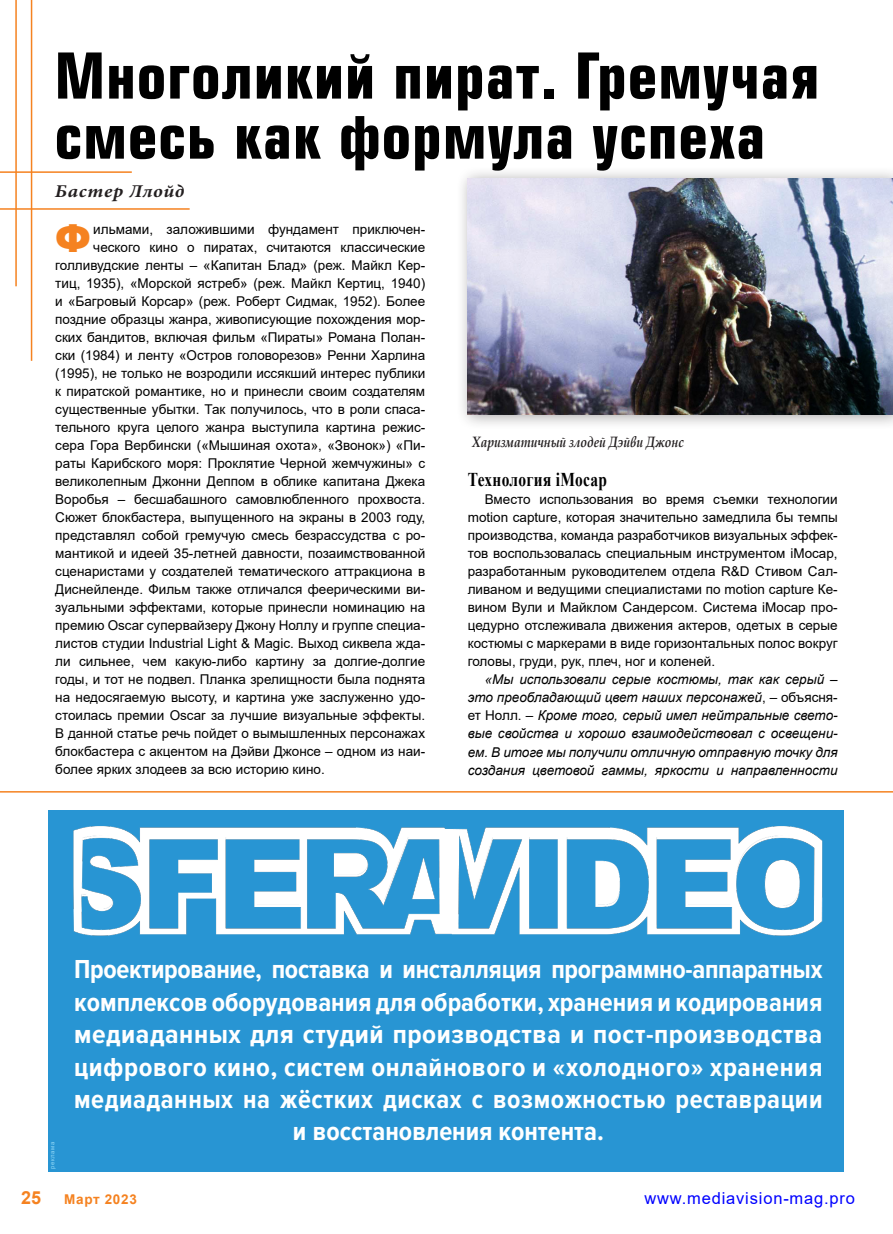
<style>
.page{position:relative;width:893px;height:1234px;background:#fff}
.page>*{position:absolute;margin:0;border:0;box-sizing:border-box;transform-origin:0 0}
.t1{font:700 61.5px/60px "Europe Cond";letter-spacing:.02em;color:#000}
.t2{font:900 38.7px "Arial";color:#f58220}
.t3{font:700 27px/32.4px "Proxima Nova Cond";letter-spacing:.02em;color:#fff;text-align:center}
.t4{font:700 19.5px "Times New Roman";letter-spacing:.02em;color:#000;scale:.79 1}
.t5{font:italic 700 18px "Minion Pro";letter-spacing:.035em;color:#231f20;scale:1.1 1}
.t6{font:700 18px "Arial";color:#f58220}
.t7{font:16.5px "Arial";letter-spacing:.05em;color:#00f}
.t8{font:italic 700 15px "Book Antiqua";color:#231f20;scale:.8 1}
.t9{font:13.5px/18px "Arial";color:#000;text-align:justify}
.t10{font:italic 13.5px/18px "Arial";color:#000;text-align:justify}
.t11{font:700 13.5px "Arial";letter-spacing:.05em;color:#f58220}
.t12{font:6px "Arial";letter-spacing:.1em;color:#91d8f7}
.s1{font-style:normal}
</style>
<div class="page">
<hr style="left:31px;top:0;width:1px;height:361px;background:#f58220">
<hr style="left:0;top:208px;width:190px;height:2px;background:#f58220">
<hr style="left:15px;top:0;width:2px;height:286px;background:#f58220">
<hr style="left:0;top:171px;width:132px;height:2px;background:#f58220">
<div style="left:49px;top:809px;width:795px;height:362px;background:#2895d3"></div>
<img style="left:73px;top:826px;width:750px;height:110px">
<hr style="left:0;top:790px;width:893px;height:2px;background:#f58220">
<div style="left:456px;top:166px;width:437px;height:264px;background:#231f20;opacity:.4"></div>
<img style="left:468px;top:178px;width:425px;height:236px">
<h1 class="t1" style="left:55px;top:44px;width:766px">Многоликий пират. Гремучая смесь как формула успеха</h1>
<h3 class="t5" style="left:55px;top:178px;width:119px">Бастер Ллойд</h3>
<h2 class="t2" style="left:55px;top:210px;width:37px">Ф</h2>
<p class="t9" style="left:93px;top:220px;width:333px">ильмами, заложившими фундамент приключен-</p>
<p class="t9" style="left:93px;top:238px;width:333px">ческого кино о пиратах, считаются классические</p>
<p class="t9" style="left:55px;top:256px;width:371px">голливудские ленты – «Капитан Блад» (реж. Майкл Кер-</p>
<p class="t9" style="left:55px;top:274px;width:371px">тиц, 1935), «Морской ястреб» (реж. Майкл Кертиц, 1940)</p>
<p class="t9" style="left:55px;top:292px;width:371px">и «Багровый Корсар» (реж. Роберт Сидмак, 1952). Более</p>
<p class="t9" style="left:55px;top:310px;width:371px">поздние образцы жанра, живописующие похождения мор-</p>
<p class="t9" style="left:55px;top:328px;width:371px">ских бандитов, включая фильм «Пираты» Романа Полан-</p>
<p class="t9" style="left:55px;top:346px;width:371px">ски (1984) и ленту «Остров головорезов» Ренни Харлина</p>
<p class="t9" style="left:55px;top:364px;width:371px">(1995), не только не возродили иссякший интерес публики</p>
<p class="t9" style="left:55px;top:382px;width:371px">к пиратской романтике, но и принесли своим создателям</p>
<p class="t9" style="left:55px;top:400px;width:371px">существенные убытки. Так получилось, что в роли спаса-</p>
<p class="t9" style="left:55px;top:418px;width:371px">тельного круга целого жанра выступила картина режис-</p>
<p class="t9" style="left:55px;top:436px;width:371px">сера Гора Вербински («Мышиная охота», «Звонок») «Пи-</p>
<p class="t9" style="left:55px;top:454px;width:371px">раты Карибского моря: Проклятие Черной жемчужины» с</p>
<p class="t9" style="left:55px;top:472px;width:371px">великолепным Джонни Деппом в облике капитана Джека</p>
<p class="t9" style="left:55px;top:490px;width:371px">Воробья – бесшабашного самовлюбленного прохвоста.</p>
<p class="t9" style="left:55px;top:508px;width:371px">Сюжет блокбастера, выпущенного на экраны в 2003 году,</p>
<p class="t9" style="left:55px;top:526px;width:371px">представлял собой гремучую смесь безрассудства с ро-</p>
<p class="t9" style="left:55px;top:544px;width:371px">мантикой и идеей 35-летней давности, позаимствованной</p>
<p class="t9" style="left:55px;top:562px;width:371px">сценаристами у создателей тематического аттракциона в</p>
<p class="t9" style="left:55px;top:580px;width:371px">Диснейленде. Фильм также отличался феерическими ви-</p>
<p class="t9" style="left:55px;top:598px;width:371px">зуальными эффектами, которые принесли номинацию на</p>
<p class="t9" style="left:55px;top:616px;width:371px">премию Oscar супервайзеру Джону Ноллу и группе специа-</p>
<p class="t9" style="left:55px;top:634px;width:371px">листов студии Industrial Light &amp; Magic. Выход сиквела жда-</p>
<p class="t9" style="left:55px;top:652px;width:371px">ли сильнее, чем какую-либо картину за долгие-долгие</p>
<p class="t9" style="left:55px;top:670px;width:371px">годы, и тот не подвел. Планка зрелищности была поднята</p>
<p class="t9" style="left:55px;top:688px;width:371px">на недосягаемую высоту, и картина уже заслуженно удо-</p>
<p class="t9" style="left:55px;top:706px;width:371px">стоилась премии Oscar за лучшие визуальные эффекты.</p>
<p class="t9" style="left:55px;top:724px;width:371px">В данной статье речь пойдет о вымышленных персонажах</p>
<p class="t9" style="left:55px;top:742px;width:371px">блокбастера с акцентом на Дэйви Джонсе – одном из наи-</p>
<p class="t9" style="left:55px;top:760px;width:271px">более ярких злодеев за всю историю кино.</p>
<p class="t8" style="left:472px;top:431px;width:266px">Харизматичный злодей Дэйви Джонс</p>
<h3 class="t4" style="left:468px;top:465px;width:178px">Технология iMocap</h3>
<p class="t9" style="left:468px;top:490px;width:371px;text-indent:17px">Вместо использования во время съемки технологии motion capture, которая значительно замедлила бы темпы производства, команда разработчиков визуальных эффек&shy;тов воспользовалась специальным инструментом iMocap, разработанным руководителем отдела R&amp;D Стивом Сал&shy;ливаном и ведущими специалистами по motion capture Ке&shy;вином Вули и Майклом Сандерсом. Система iMocap про&shy;цедурно отслеживала движения актеров, одетых в серые костюмы с маркерами в виде горизонтальных полос вокруг головы, груди, рук, плеч, ног и коленей.</p>
<p class="t10" style="left:468px;top:670px;width:371px;text-indent:17px">«Мы использовали серые костюмы, так как серый – это преобладающий цвет наших персонажей<span class="s1">, – объясня&shy;ет Нолл. –</span> Кроме того, серый имел нейтральные свето&shy;вые свойства и хорошо взаимодействовал с освещени&shy;ем. В итоге мы получили отличную отправную точку для создания цветовой гаммы, яркости и направленности</p>
<p class="t12" style="left:48px;top:1168px;width:29px;rotate:-90deg">реклама</p>
<p class="t3" style="left:74px;top:953px;width:750px">Проектирование, поставка и инсталляция программно-аппаратных комплексов оборудования для обработки, хранения и кодирования медиаданных для студий производства и пост-производства цифрового кино, систем онлайнового и «холодного» хранения медиаданных на жёстких дисках с возможностью реставрации и восстановления контента.</p>
<h3 class="t6" style="left:21px;top:1184px;width:22px">25</h3>
<p class="t11" style="left:64px;top:1189px;width:74px">Март 2023</p>
<p class="t7" style="left:644px;top:1186px;width:212px">www.mediavision-mag.pro</p>
</div>
